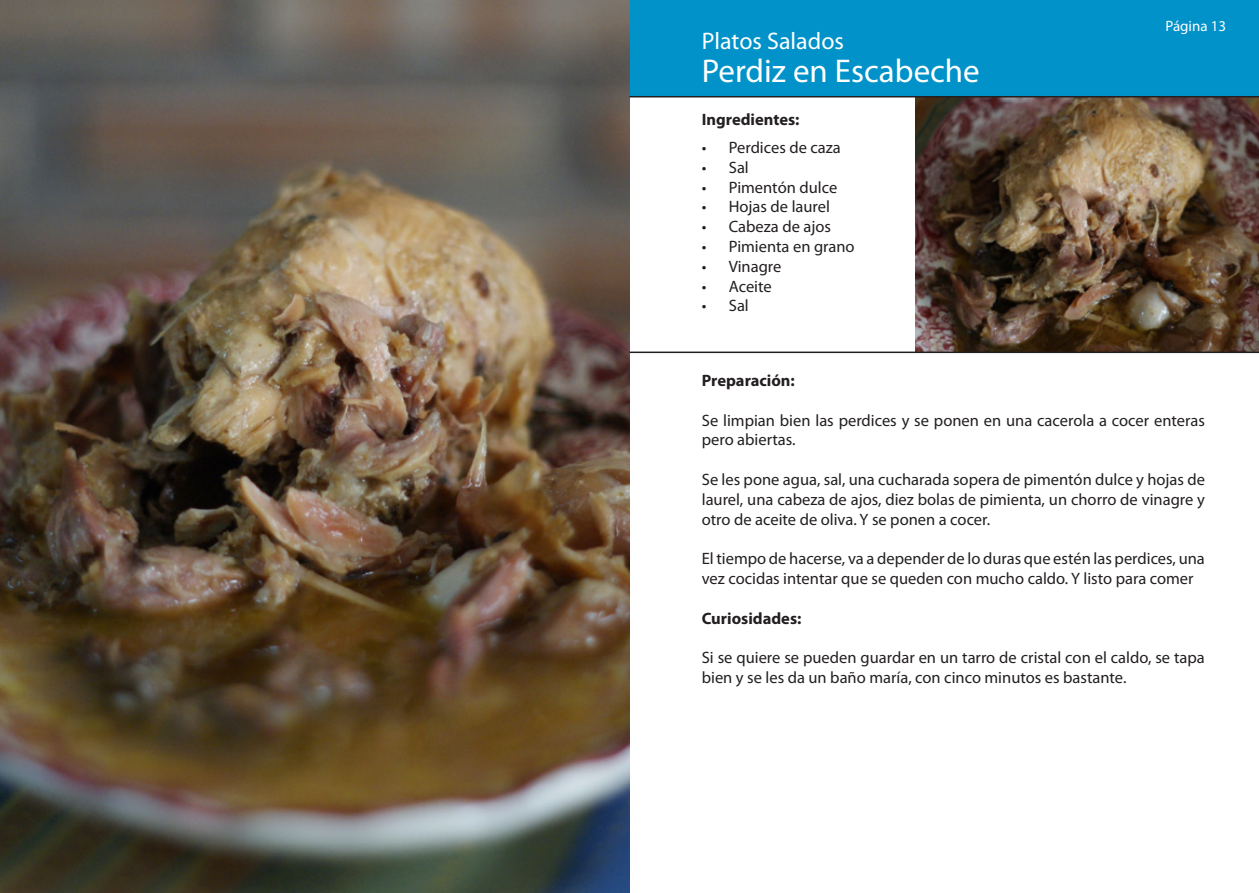
<style>
.page{position:relative;width:1259px;height:893px;background:#fff}
.page>*{position:absolute;margin:0;border:0;box-sizing:border-box;transform-origin:0 0}
.Estilo_de_párrafo_2{font:33px "Myriad Pro";color:#fff}
.t1{font:24px "Myriad Pro";color:#fff}
.t2{font:16.5px/19.8px "Myriad Pro";color:#231f20}
.t3{font:700 16.5px "Myriad Pro";color:#231f20}
.t4{font:15px "Myriad Pro";color:#fff}
</style>
<div class="page">
<div style="left:629px;top:0;width:630px;height:97px;background:#0092c8"></div>
<img style="left:0;top:0;width:629px;height:893px">
<img style="left:915px;top:97px;width:344px;height:255px">
<hr style="left:629px;top:352px;width:630px;height:1px;background:#231f20">
<hr style="left:629px;top:96px;width:630px;height:1px;background:#231f20">
<p class="t1" style="left:702px;top:26px;width:144px">Platos Salados</p>
<p class="Estilo_de_párrafo_2" style="left:702px;top:51px;width:279px">Perdiz en Escabeche</p>
<p class="t3" style="left:702px;top:108px;width:99px">Ingredientes:</p>
<p class="t2" style="left:702px;top:137px;width:141px">• Perdices de caza</p>
<p class="t2" style="left:702px;top:157px;width:49px">• Sal</p>
<p class="t2" style="left:702px;top:177px;width:137px">• Pimentón dulce</p>
<p class="t2" style="left:702px;top:197px;width:130px">• Hojas de laurel</p>
<p class="t2" style="left:702px;top:217px;width:131px">• Cabeza de ajos</p>
<p class="t2" style="left:702px;top:236px;width:154px">• Pimienta en grano</p>
<p class="t2" style="left:702px;top:256px;width:81px">• Vinagre</p>
<p class="t2" style="left:702px;top:276px;width:71px">• Aceite</p>
<p class="t2" style="left:702px;top:296px;width:49px">• Sal</p>
<p class="t4" style="left:1165px;top:17px;width:62px">Página 13</p>
<p class="t3" style="left:702px;top:370px;width:95px">Preparación:</p>
<p class="t2" style="left:702px;top:410px;width:504px">Se limpian bien las perdices y se ponen en una cacerola a cocer enteras pero abiertas.</p>
<p class="t2" style="left:702px;top:469px;width:505px;text-align:justify">Se les pone agua, sal, una cucharada sopera de pimentón dulce y hojas de laurel, una cabeza de ajos, diez bolas de pimienta, un chorro de vinagre y otro de aceite de oliva. Y se ponen a cocer.</p>
<p class="t2" style="left:702px;top:548px;width:504px">El tiempo de hacerse, va a depender de lo duras que estén las perdices, una vez cocidas intentar que se queden con mucho caldo. Y listo para comer</p>
<p class="t3" style="left:702px;top:607px;width:101px">Curiosidades:</p>
<p class="t2" style="left:702px;top:647px;width:504px">Si se quiere se pueden guardar en un tarro de cristal con el caldo, se tapa bien y se les da un baño maría, con cinco minutos es bastante.</p>
</div>
